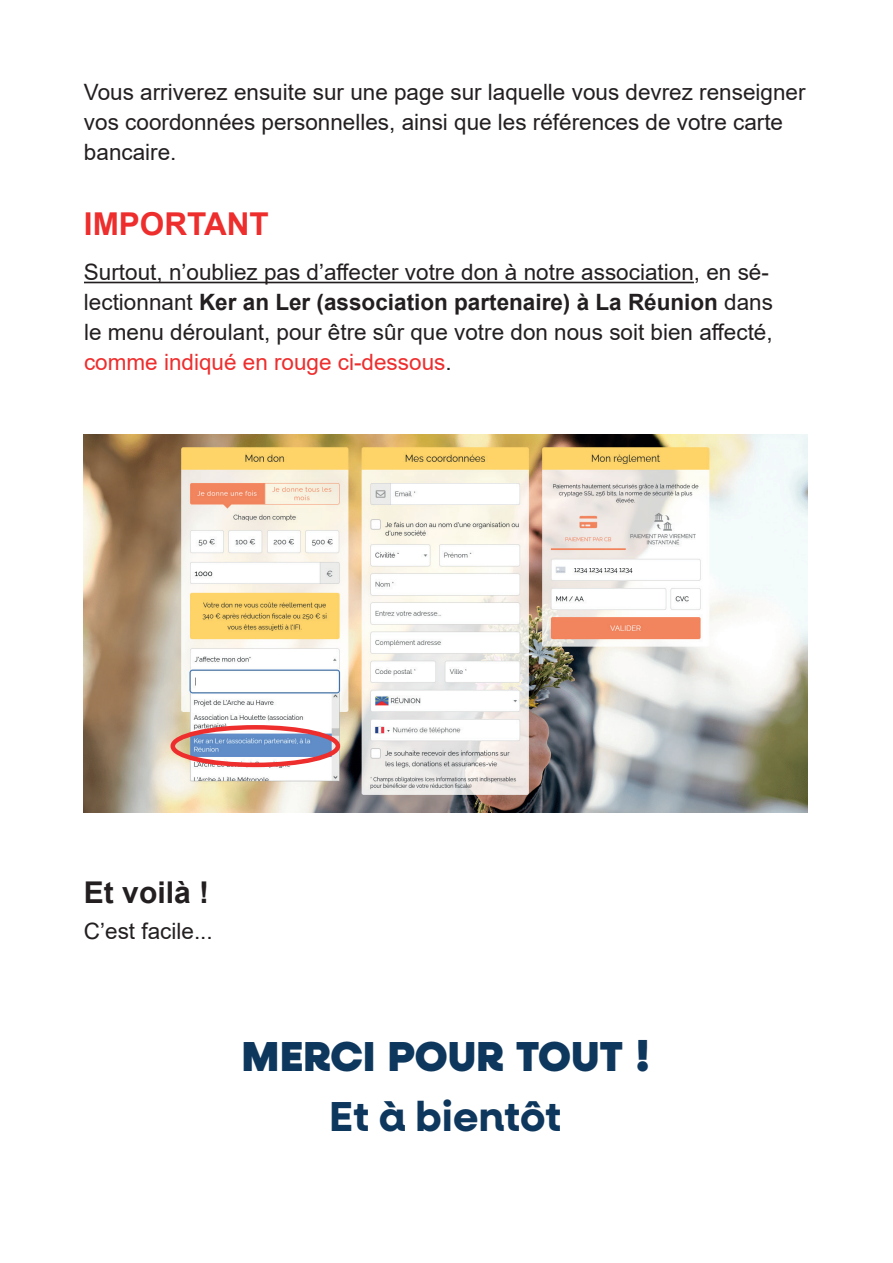
<style>
.page{position:relative;width:893px;height:1263px;background:#fff}
.page>*{position:absolute;margin:0;border:0;box-sizing:border-box;transform-origin:0 0}
.t1{font:900 42px/60px "Neulis";color:#0e375e;text-align:center}
.t2{font:700 31.5px "Arial";color:#ee2d2d}
.t3{font:700 30px "Arial";color:#231f20}
.t4{font:22.5px/30px "Arial";color:#231f20}
.s1{font-weight:700}
.s2{color:#ee2d2d}
.s3{font-size:45px}
</style>
<div class="page">
<img style="left:83px;top:435px;width:725px;height:378px">
<hr style="left:84px;top:282px;width:610px;height:1px;background:#231f20">
<div style="left:171px;top:725px;width:169px;height:42px;border:4px solid #ee2d2d;border-radius:50%"></div>
<p class="t4" style="left:84px;top:77px;width:723px">Vous arriverez ensuite sur une page sur laquelle vous devrez renseigner vos coordonnées personnelles, ainsi que les références de votre carte bancaire.</p>
<h2 class="t2" style="left:84px;top:202px;width:186px">IMPORTANT</h2>
<p class="t4" style="left:84px;top:257px;width:691px">Surtout, n’oubliez pas d’affecter votre don à notre association, en sé&shy;lectionnant <span class="s1">Ker an Ler (association partenaire) à La Réunion</span> dans le menu déroulant, pour être sûr que votre don nous soit bien affecté, <span class="s2">comme indiqué en rouge ci-dessous</span>.</p>
<h3 class="t3" style="left:84px;top:871px;width:127px">Et voilà !</h3>
<p class="t4" style="left:84px;top:916px;width:130px">C’est facile...</p>
<h1 class="t1" style="left:242px;top:1027px;width:409px">MERCI POUR TOUT <span class="s3">!<br></span><span class="s1">Et à bientôt</span></h1>
</div>
